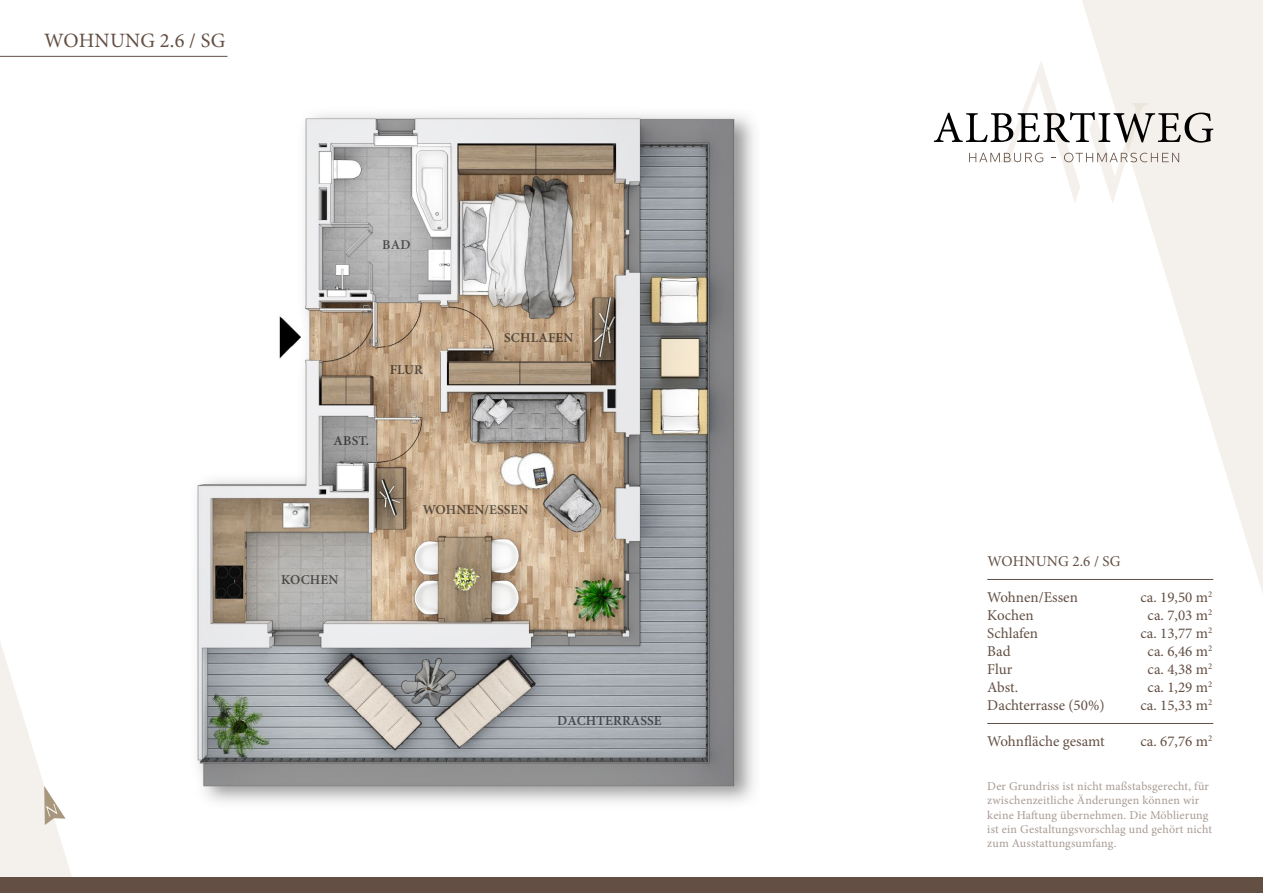
<style>
.page{position:relative;width:1263px;height:893px;background:#fff}
.page>*{position:absolute;margin:0;border:0;box-sizing:border-box;transform-origin:0 0}
.t1{font:20.4px "Minion Pro";letter-spacing:.01em;color:#634f43}
.t2{font:15px "Minion Pro";color:#634f43}
.t3{font:600 13.5px "Minion Pro";letter-spacing:.01em;color:#000}
.t4{font:12px/14.4px "Minion Pro";letter-spacing:.015em;color:#a99b92}
</style>
<div class="page">
<svg style="left:1082px;top:0;width:181px;height:724px"></svg>
<svg style="left:0;top:55px;width:154px;height:822px"></svg>
<svg style="left:934px;top:60px;width:279px;height:144px"></svg>
<div style="left:0;top:877px;width:1263px;height:16px;background:#634f43"></div>
<svg style="left:44px;top:786px;width:22px;height:39px"></svg>
<hr style="left:0;top:56px;width:227px;height:1px;background:#634f43">
<hr style="left:987px;top:579px;width:226px;height:1px;background:#634f43">
<hr style="left:987px;top:723px;width:226px;height:1px;background:#634f43">
<img style="left:75px;top:65px;width:679px;height:763px">
<h1 class="t1" style="left:44px;top:27px;width:182px">WOHNUNG 2.6 / SG</h1>
<p class="t3" style="left:383px;top:235px;width:29px">BAD</p>
<p class="t3" style="left:390px;top:361px;width:35px">FLUR</p>
<p class="t3" style="left:504px;top:328px;width:71px">SCHLAFEN</p>
<p class="t3" style="left:334px;top:432px;width:37px">ABST.</p>
<p class="t3" style="left:281px;top:571px;width:59px">KOCHEN</p>
<p class="t3" style="left:423px;top:500px;width:107px">WOHNEN/ESSEN</p>
<p class="t3" style="left:558px;top:712px;width:105px">DACHTERRASSE</p>
<p class="t2" style="left:987px;top:551px;width:135px">WOHNUNG 2.6 / SG</p>
<p class="t2" style="left:987px;top:587px;width:92px">Wohnen/Essen</p>
<p class="t2" style="left:1140px;top:587px;width:73px">ca. 19,50 m<sup>2</sup></p>
<p class="t2" style="left:987px;top:605px;width:48px">Kochen</p>
<p class="t2" style="left:1147px;top:605px;width:66px">ca. 7,03 m<sup>2</sup></p>
<p class="t2" style="left:987px;top:623px;width:52px">Schlafen</p>
<p class="t2" style="left:1140px;top:623px;width:73px">ca. 13,77 m<sup>2</sup></p>
<p class="t2" style="left:987px;top:641px;width:25px">Bad</p>
<p class="t2" style="left:1147px;top:641px;width:66px">ca. 6,46 m<sup>2</sup></p>
<p class="t2" style="left:987px;top:659px;width:27px">Flur</p>
<p class="t2" style="left:1147px;top:659px;width:66px">ca. 4,38 m<sup>2</sup></p>
<p class="t2" style="left:987px;top:677px;width:32px">Abst.</p>
<p class="t2" style="left:1147px;top:677px;width:66px">ca. 1,29 m<sup>2</sup></p>
<p class="t2" style="left:987px;top:695px;width:119px">Dachterrasse (50%)</p>
<p class="t2" style="left:1140px;top:695px;width:73px">ca. 15,33 m<sup>2</sup></p>
<p class="t2" style="left:987px;top:731px;width:119px">Wohnfläche gesamt</p>
<p class="t2" style="left:1140px;top:731px;width:73px">ca. 67,76 m<sup>2</sup></p>
<p class="t4" style="left:987px;top:779px;width:226px">Der Grundriss ist nicht maßstabsgerecht, für zwischenzeitliche Änderungen können wir keine Haftung übernehmen. Die Möblierung ist ein Gestaltungsvorschlag und gehört nicht zum Ausstattungsumfang.</p>
</div>
